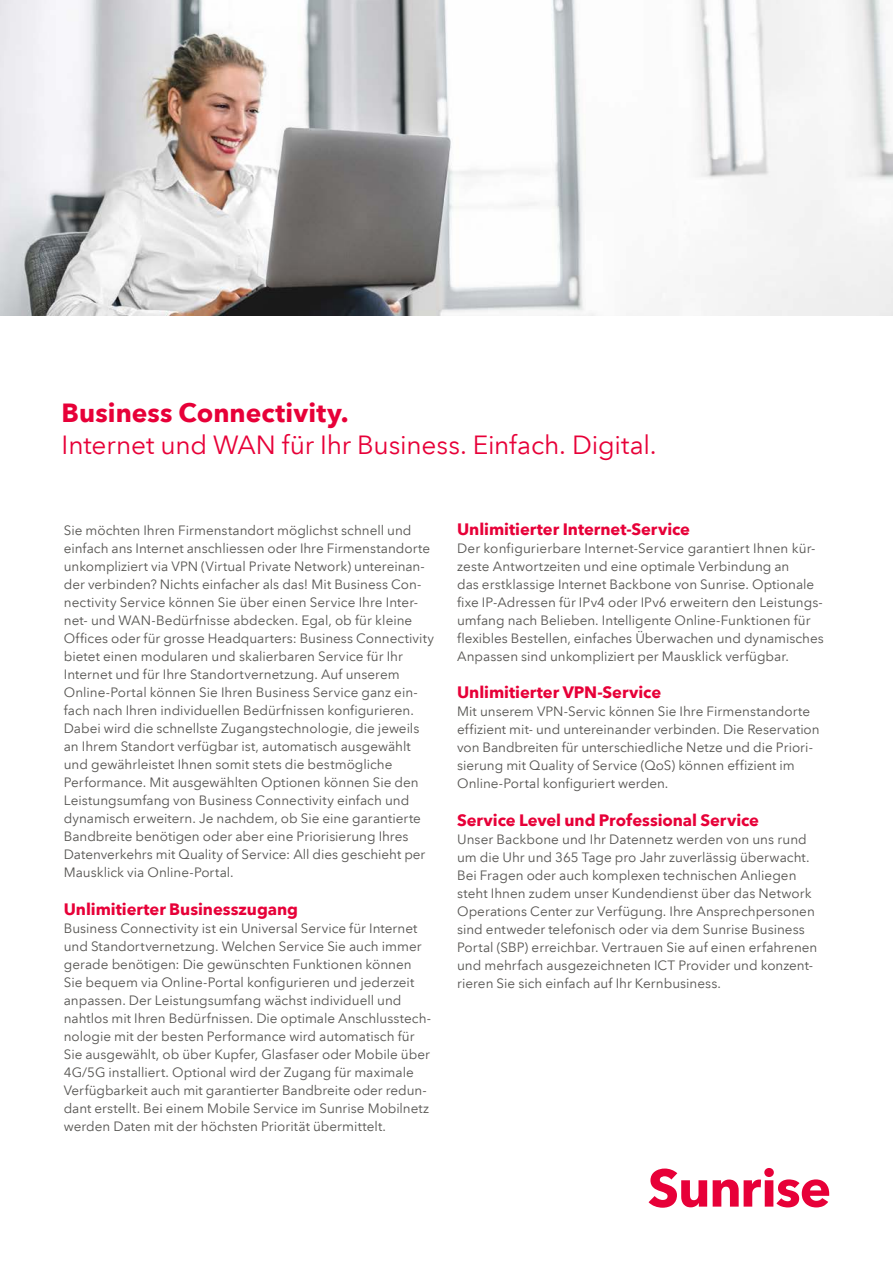
<style>
.page{position:relative;width:893px;height:1263px;background:#fff}
.page>*{position:absolute;margin:0;border:0;box-sizing:border-box;transform-origin:0 0}
.t1{font:26.25px "Avenir Next LT Pro";letter-spacing:-.005em;color:#e70038}
.t2{font:700 26.25px "Avenir Next LT Pro";letter-spacing:.005em;color:#e70038}
.t3{font:700 16.5px "Avenir Next LT Pro";letter-spacing:-.005em;color:#e70038}
.t4{font:13.5px/18px "Avenir Next LT Pro";color:#555451}
</style>
<div class="page">
<img style="left:0;top:0;width:893px;height:316px">
<svg style="left:649px;top:1168px;width:180px;height:40px"></svg>
<h1 class="t2" style="left:62px;top:397px;width:288px">Business Connectivity.</h1>
<h1 class="t1" style="left:62px;top:429px;width:596px">Internet und WAN für Ihr Business. Einfach. Digital.</h1>
<p class="t4" style="left:64px;top:521px;width:372px">Sie möchten Ihren Firmenstandort möglichst schnell und einfach ans Internet anschliessen oder Ihre Firmenstandorte unkompliziert via VPN (Virtual Private Network) untereinan&shy;der verbinden? Nichts einfacher als das! Mit Business Con&shy;nectivity Service können Sie über einen Service Ihre Inter&shy;net- und WAN-Bedürfnisse abdecken. Egal, ob für kleine Offices oder für grosse Headquarters: Business Connectivity bietet einen modularen und skalierbaren Service für Ihr Internet und für Ihre Standortvernetzung. Auf unserem Online-Portal können Sie Ihren Business Service ganz ein&shy;fach nach Ihren individuellen Bedürfnissen konfigurieren.<br>Dabei wird die schnellste Zugangstechnologie, die jeweils an Ihrem Standort verfügbar ist, automatisch ausgewählt und gewährleistet Ihnen somit stets die bestmögliche Performance. Mit ausgewählten Optionen können Sie den Leistungsumfang von Business Connectivity einfach und dynamisch erweitern. Je nachdem, ob Sie eine garantierte Bandbreite benötigen oder aber eine Priorisierung Ihres Datenverkehrs mit Quality of Service: All dies geschieht per Mausklick via Online-Portal.</p>
<p class="t3" style="left:64px;top:899px;width:236px">Unlimitierter Businesszugang</p>
<p class="t4" style="left:64px;top:919px;width:369px">Business Connectivity ist ein Universal Service für Internet und Standortvernetzung. Welchen Service Sie auch immer gerade benötigen: Die gewünschten Funktionen können Sie bequem via Online-Portal konfigurieren und jederzeit anpassen. Der Leistungsumfang wächst individuell und nahtlos mit Ihren Bedürfnissen. Die optimale Anschlusstech&shy;nologie mit der besten Performance wird automatisch für Sie ausgewählt, ob über Kupfer, Glasfaser oder Mobile über 4G/5G installiert. Optional wird der Zugang für maximale Verfügbarkeit auch mit garantierter Bandbreite oder redun&shy;dant erstellt. Bei einem Mobile Service im Sunrise Mobilnetz werden Daten mit der höchsten Priorität übermittelt.</p>
<p class="t3" style="left:457px;top:519px;width:234px">Unlimitierter Internet-Service</p>
<p class="t4" style="left:457px;top:539px;width:368px">Der konfigurierbare Internet-Service garantiert Ihnen kür&shy;zeste Antwortzeiten und eine optimale Verbindung an<br>das erstklassige Internet Backbone von Sunrise. Optionale fixe IP-Adressen für IPv4 oder IPv6 erweitern den Leistungs&shy;umfang nach Belieben. Intelligente Online-Funktionen für flexibles Bestellen, einfaches Überwachen und dynamisches Anpassen sind unkompliziert per Mausklick verfügbar.</p>
<p class="t3" style="left:457px;top:682px;width:206px">Unlimitierter VPN-Service</p>
<p class="t4" style="left:457px;top:703px;width:364px">Mit unserem VPN-Servic können Sie Ihre Firmenstandorte effizient mit- und untereinander verbinden. Die Reservation von Bandbreiten für unterschiedliche Netze und die Priori&shy;sierung mit Quality of Service (QoS) können effizient im Online-Portal konfiguriert werden.</p>
<p class="t3" style="left:457px;top:810px;width:303px">Service Level und Professional Service</p>
<p class="t4" style="left:457px;top:830px;width:362px">Unser Backbone und Ihr Datennetz werden von uns rund um die Uhr und 365 Tage pro Jahr zuverlässig überwacht.<br>Bei Fragen oder auch komplexen technischen Anliegen steht Ihnen zudem unser Kundendienst über das Network Operations Center zur Verfügung. Ihre Ansprechpersonen sind entweder telefonisch oder via dem Sunrise Business Portal (SBP) erreichbar. Vertrauen Sie auf einen erfahrenen und mehrfach ausgezeichneten ICT Provider und konzent&shy;rieren Sie sich einfach auf Ihr Kernbusiness.</p>
</div>
